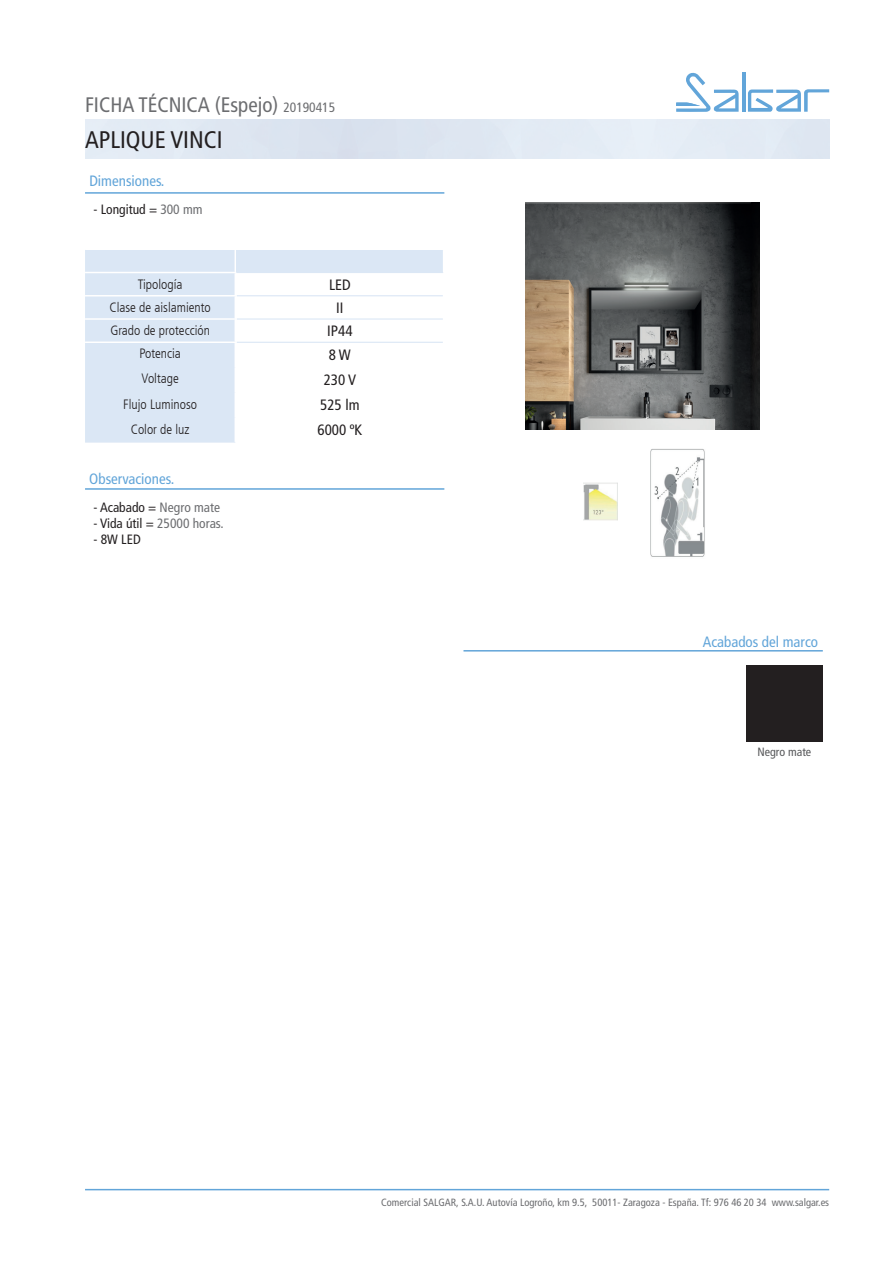
<style>
.page{position:relative;width:893px;height:1263px;background:#fff}
.page>*{position:absolute;margin:0;border:0;box-sizing:border-box;transform-origin:0 0}
.t1{font:condensed 24px "Frutiger LT";color:#231f20}
.t2{font:condensed 21px "Frutiger LT";color:#6c6d70}
.t3{font:condensed 15px "Frutiger LT";color:#62a5d9}
.t4{font:condensed 15px "Frutiger LT";color:#231f20}
.t5{font:300 condensed 13.5px "Frutiger LT";color:#231f20}
.t6{font:condensed 13.5px "Frutiger LT";color:#231f20}
.t7{font:condensed 13.5px "Frutiger LT";color:#6c6d70}
.t8{font:condensed 12px "Frutiger LT";color:#57585a}
.t9{font:condensed 10.5px "Frutiger LT";color:#6c6d70}
.s1{font-size:13.5px}
.s2{color:#6c6d70}
.s3{color:#231f20}
</style>
<div class="page">
<hr style="left:742px;top:72px;width:3px;height:40px;background:#62a5d9">
<svg style="left:676px;top:72px;width:63px;height:40px"></svg>
<svg style="left:748px;top:89px;width:81px;height:23px"></svg>
<hr style="left:85px;top:1189px;width:744px;height:1px;background:#62a5d9">
<div style="left:746px;top:665px;width:77px;height:77px;background:#231f20"></div>
<img style="left:526px;top:202px;width:234px;height:228px">
<hr style="left:463px;top:650px;width:360px;height:1px;background:#62a5d9">
<hr style="left:85px;top:192px;width:359px;height:2px;background:#62a5d9">
<hr style="left:85px;top:488px;width:359px;height:2px;background:#62a5d9">
<svg style="left:85px;top:250px;width:358px;height:193px"></svg>
<hr style="left:237px;top:272px;width:206px;height:1px;background:#dbe7f5">
<hr style="left:237px;top:295px;width:206px;height:1px;background:#dbe7f5">
<hr style="left:237px;top:318px;width:206px;height:2px;background:#dbe7f5">
<hr style="left:237px;top:342px;width:206px;height:1px;background:#dbe7f5">
<img style="left:650px;top:449px;width:55px;height:108px">
<img style="left:583px;top:482px;width:35px;height:38px">
<p class="t2" style="left:85px;top:92px;width:252px">FICHA TÉCNICA (Espejo) <span class="s1">20190415</span></p>
<p class="t1" style="left:85px;top:125px;width:139px">APLIQUE VINCI</p>
<p class="t3" style="left:89px;top:172px;width:77px">Dimensiones.</p>
<p class="t6" style="left:94px;top:201px;width:110px">- Longitud = <span class="s2">300 mm</span></p>
<p class="t5" style="left:138px;top:276px;width:46px">Tipología</p>
<p class="t5" style="left:110px;top:300px;width:103px">Clase de aislamiento</p>
<p class="t5" style="left:110px;top:323px;width:101px">Grado de protección</p>
<p class="t5" style="left:139px;top:346px;width:43px">Potencia</p>
<p class="t5" style="left:142px;top:371px;width:39px">Voltage</p>
<p class="t5" style="left:123px;top:396px;width:75px">Flujo Luminoso</p>
<p class="t5" style="left:131px;top:421px;width:60px">Color de luz</p>
<p class="t3" style="left:89px;top:470px;width:86px">Observaciones.</p>
<p class="t6" style="left:94px;top:499px;width:128px">- Acabado = <span class="s2">Negro mate</span></p>
<p class="t7" style="left:94px;top:515px;width:132px"><span class="s3">- Vida útil =</span> 25000 horas.</p>
<p class="t6" style="left:94px;top:531px;width:49px">- 8W LED</p>
<p class="t4" style="left:329px;top:276px;width:23px">LED</p>
<p class="t4" style="left:336px;top:299px;width:9px">II</p>
<p class="t4" style="left:327px;top:322px;width:27px">IP44</p>
<p class="t4" style="left:329px;top:346px;width:23px">8 W</p>
<p class="t4" style="left:324px;top:371px;width:34px">230 V</p>
<p class="t4" style="left:320px;top:396px;width:41px">525 lm</p>
<p class="t4" style="left:317px;top:421px;width:46px">6000 ºK</p>
<p class="t3" style="left:703px;top:633px;width:117px">Acabados del marco</p>
<p class="t8" style="left:757px;top:745px;width:55px">Negro mate</p>
<p class="t9" style="left:381px;top:1196px;width:449px">Comercial SALGAR, S.A.U. Autovía Logroño, km 9.5, 50011- Zaragoza - España. Tf: 976 46 20 34 www.salgar.es</p>
</div>
